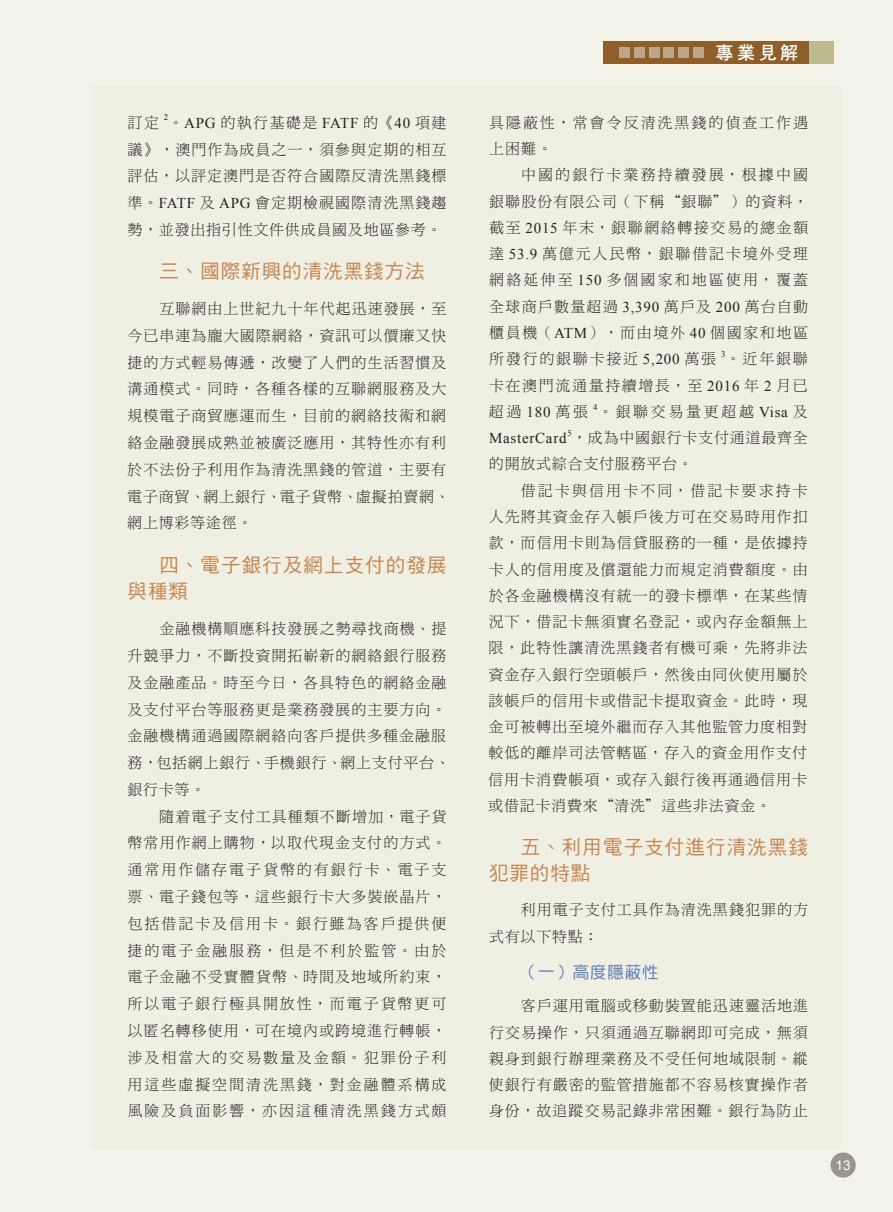
<style>
.page{position:relative;width:893px;height:1212px;background:#f4f3ea}
.page>*{position:absolute;margin:0;border:0;box-sizing:border-box;transform-origin:0 0}
.t1{font:19.5px/26.8px "DF Hei HK W5";letter-spacing:.055em;color:#c5864f}
.t2{font:18px "DF Hei HK W7";color:#fff}
.t3{font:16.5px "DF Yuan HK W5";letter-spacing:.05em;color:#607eb9}
.t4{font:15px/26.8px "DF Ming HK W3";letter-spacing:.065em;color:#26211c;text-align:justify}
.t5{font:15px/26.2px "DF Ming HK W3";letter-spacing:.13em;color:#26211c}
.t6{font:15px "DF Ming HK W3";letter-spacing:.14em;color:#26211c}
.t7{font:13.5px "Arial";color:#fff}
.t8{font:8.7px "Times New Roman";color:#26211c}
.s1{font-family:"Times New Roman"}
</style>
<div class="page">
<div style="left:604px;top:42px;width:205px;height:22px;background:#8e5f2b"></div>
<div style="left:809px;top:42px;width:24px;height:22px;background:#beba8f"></div>
<div style="left:693px;top:47px;width:11px;height:11px;background:#bea584"></div>
<div style="left:679px;top:47px;width:10px;height:11px;background:#bea584"></div>
<div style="left:664px;top:47px;width:10px;height:11px;background:#bea584"></div>
<div style="left:649px;top:47px;width:11px;height:11px;background:#bea584"></div>
<div style="left:634px;top:47px;width:11px;height:11px;background:#bea584"></div>
<div style="left:619px;top:47px;width:10px;height:11px;background:#bea584"></div>
<div style="left:830px;top:1152px;width:26px;height:25px;background:#9b938e;border-radius:50%"></div>
<div style="left:94px;top:85px;width:748px;height:1063px;background:#f0efe4"></div>
<p class="t4" style="left:128px;top:109px;width:33px">訂定</p>
<p class="t8" style="left:164px;top:112px;width:6px">2</p>
<p class="t4" style="left:127px;top:109px;width:321px;text-indent:41px">。<span class="s1">APG</span> 的執行基礎是 <span class="s1">FATF</span> 的《<span class="s1">40</span> 項建議》，澳門作為成員之一，須參與定期的相互評估，以評定澳門是否符合國際反清洗黑錢標準。<span class="s1">FATF</span> 及 <span class="s1">APG</span> 會定期檢視國際清洗黑錢趨勢，並發出指引性文件供成員國及地區參考。</p>
<h1 class="t1" style="left:159px;top:258px;width:267px">三、國際新興的清洗黑錢方法</h1>
<p class="t4" style="left:127px;top:295px;width:324px;text-align:left;text-indent:32px">互聯網由上世紀九十年代起迅速發展，至今已串連為龐大國際網絡，資訊可以價廉又快捷的方式輕易傳遞，改變了人們的生活習慣及溝通模式。同時，各種各樣的互聯網服務及大規模電子商貿應運而生，目前的網絡技術和網絡金融發展成熟並被廣泛應用，其特性亦有利於不法份子利用作為清洗黑錢的管道，主要有電子商貿、網上銀行、電子貨幣、虛擬拍賣網、網上博彩等途徑。</p>
<h1 class="t1" style="left:128px;top:551px;width:320px;text-indent:32px">四、電子銀行及網上支付的發展與種類</h1>
<p class="t4" style="left:127px;top:615px;width:324px;text-align:left;text-indent:32px">金融機構順應科技發展之勢尋找商機、提升競爭力，不斷投資開拓嶄新的網絡銀行服務及金融產品。時至今日，各具特色的網絡金融及支付平台等服務更是業務發展的主要方向。金融機構通過國際網絡向客戶提供多種金融服務，包括網上銀行、手機銀行、網上支付平台、銀行卡等。</p>
<p class="t4" style="left:128px;top:802px;width:321px;text-indent:32px">隨着電子支付工具種類不斷增加，電子貨幣常用作網上購物，以取代現金支付的方式。通常用作儲存電子貨幣的有銀行卡、電子支票、電子錢包等，這些銀行卡大多裝嵌晶片，包括借記卡及信用卡。銀行雖為客戶提供便捷的電子金融服務，但是不利於監管。由於電子金融不受實體貨幣、時間及地域所約束，所以電子銀行極具開放性，而電子貨幣更可以匿名轉移使用，可在境內或跨境進行轉帳，涉及相當大的交易數量及金額。犯罪份子利用這些虛擬空間清洗黑錢，對金融體系構成風險及負面影響，亦因這種清洗黑錢方式頗</p>
<p class="t2" style="left:715px;top:43px;width:84px">專業見解</p>
<p class="t5" style="left:489px;top:109px;width:320px">具隱蔽性，常會令反清洗黑錢的偵查工作遇上困難。</p>
<p class="t4" style="left:489px;top:162px;width:320px;line-height:26.2px;text-indent:32px">中國的銀行卡業務持續發展，根據中國銀聯股份有限公司（下稱“銀聯”）的資料，截至 <span class="s1">2015</span> 年末，銀聯網絡轉接交易的總金額達 <span class="s1">53.9</span> 萬億元人民幣，銀聯借記卡境外受理網絡延伸至 <span class="s1">150</span> 多個國家和地區使用，覆蓋全球商戶數量超過 <span class="s1">3,390</span> 萬戶及 <span class="s1">200</span> 萬台自動櫃員機（<span class="s1">ATM</span>），而由境外 <span class="s1">40</span> 個國家和地區所發行的銀聯卡接近 <span class="s1">5,200</span> 萬張</p>
<p class="t8" style="left:721px;top:348px;width:6px">3</p>
<p class="t4" style="left:489px;top:345px;width:320px;line-height:26.2px;text-indent:237px">。近年銀聯卡在澳門流通量持續增長，至 <span class="s1">2016</span> 年 <span class="s1">2</span> 月已超過 <span class="s1">180</span> 萬張</p>
<p class="t8" style="left:593px;top:401px;width:6px">4</p>
<p class="t4" style="left:489px;top:398px;width:320px;line-height:26.2px;text-align:right">。銀聯交易量更超越 <span class="s1">Visa</span> 及<br><span class="s1">MasterCard</span> ，成為中國銀行卡支付通道最齊全</p>
<p class="t8" style="left:567px;top:427px;width:6px">5</p>
<p class="t4" style="left:489px;top:450px;width:205px">的開放式綜合支付服務平台。</p>
<p class="t6" style="left:521px;top:482px;width:289px">借記卡與信用卡不同，借記卡要求持卡</p>
<p class="t4" style="left:489px;top:503px;width:320px">人先將其資金存入帳戶後方可在交易時用作扣</p>
<p class="t4" style="left:489px;top:529px;width:320px">款，而信用卡則為信貸服務的一種，是依據持</p>
<p class="t4" style="left:489px;top:555px;width:320px">卡人的信用度及償還能力而規定消費額度。由</p>
<p class="t4" style="left:489px;top:582px;width:320px">於各金融機構沒有統一的發卡標準，在某些情</p>
<p class="t4" style="left:489px;top:608px;width:320px">況下，借記卡無須實名登記，或內存金額無上</p>
<p class="t4" style="left:489px;top:634px;width:320px">限，此特性讓清洗黑錢者有機可乘，先將非法</p>
<p class="t4" style="left:489px;top:660px;width:320px">資金存入銀行空頭帳戶，然後由同伙使用屬於</p>
<p class="t4" style="left:488px;top:687px;width:320px">該帳戶的信用卡或借記卡提取資金。此時，現</p>
<p class="t4" style="left:488px;top:713px;width:320px">金可被轉出至境外繼而存入其他監管力度相對</p>
<p class="t4" style="left:488px;top:739px;width:320px">較低的離岸司法管轄區，存入的資金用作支付</p>
<p class="t4" style="left:488px;top:766px;width:320px">信用卡消費帳項，或存入銀行後再通過信用卡</p>
<p class="t4" style="left:488px;top:792px;width:284px">或借記卡消費來“清洗”這些非法資金。</p>
<h1 class="t1" style="left:489px;top:833px;width:320px;line-height:26.2px;text-indent:32px">五、利用電子支付進行清洗黑錢犯罪的特點</h1>
<p class="t4" style="left:489px;top:896px;width:320px;line-height:26.2px;text-indent:32px">利用電子支付工具作為清洗黑錢犯罪的方式有以下特點：</p>
<p class="t3" style="left:521px;top:963px;width:139px">（一）高度隱蔽性</p>
<p class="t4" style="left:489px;top:992px;width:321px;line-height:26.2px;text-indent:32px">客戶運用電腦或移動裝置能迅速靈活地進行交易操作，只須通過互聯網即可完成，無須親身到銀行辦理業務及不受任何地域限制。縱使銀行有嚴密的監管措施都不容易核實操作者身份，故追蹤交易記錄非常困難。銀行為防止</p>
<p class="t7" style="left:836px;top:1157px;width:17px">13</p>
</div>
